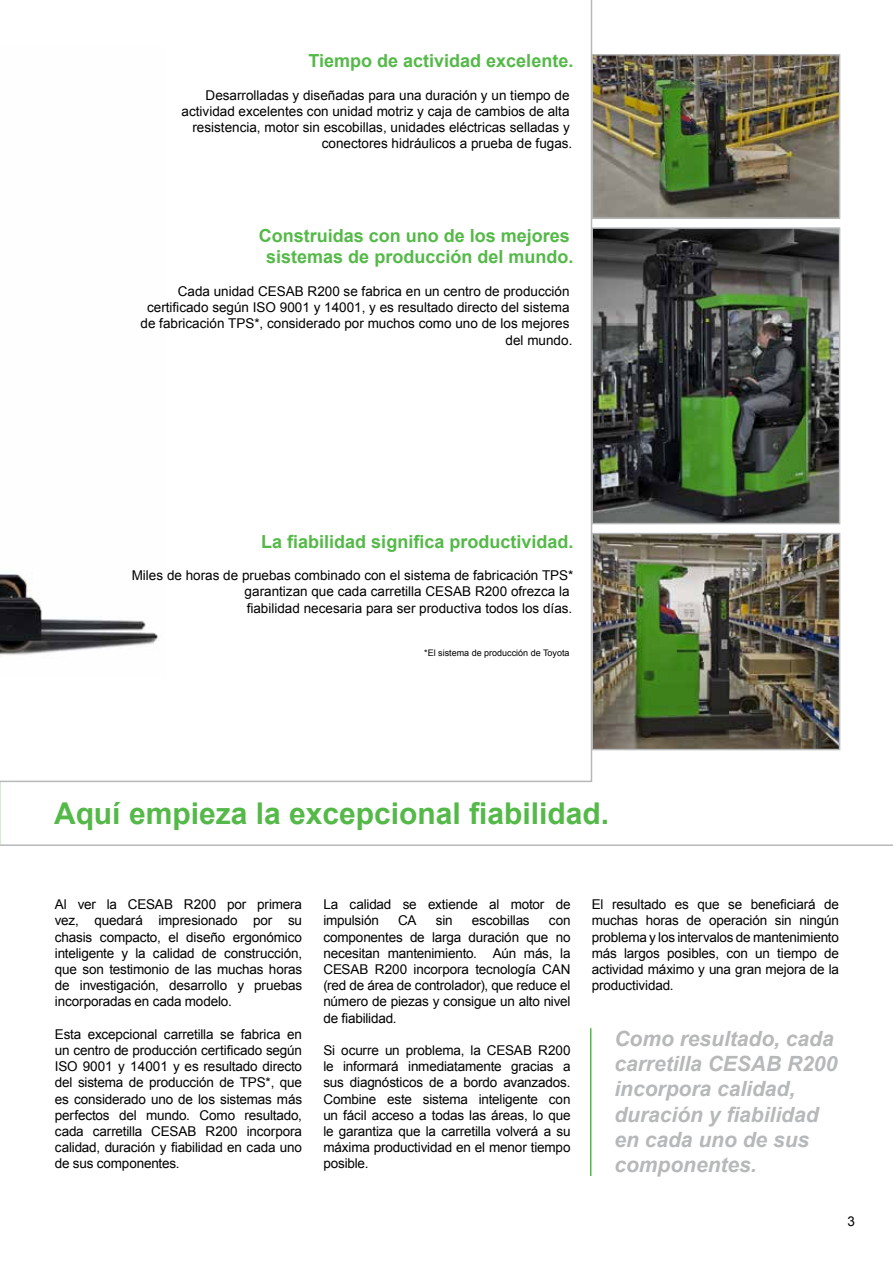
<style>
.page{position:relative;width:893px;height:1263px;background:#fff}
.page>*{position:absolute;margin:0;border:0;box-sizing:border-box;transform-origin:0 0}
.t1{font:700 30px "Arial";color:#54b948}
.t2{font:italic 700 21px/25.2px "Arial";color:#b6b8ba}
.t3{font:700 18px/21.6px "Arial";color:#54b948;text-align:center}
.t4{font:13.5px/16.2px "Arial";color:#000;text-align:justify}
.t5{font:9px "Arial";color:#000}
</style>
<div class="page">
<hr style="left:590px;top:1028px;width:1px;height:148px;background:#54b948">
<hr style="left:0;top:844px;width:893px;height:2px;background:#b6b8ba">
<svg style="left:0;top:0;width:593px;height:783px"></svg>
<img style="left:594px;top:57px;width:243px;height:159px">
<div style="left:591px;top:54px;width:249px;height:165px;border:2px solid #b6b8ba"></div>
<img style="left:594px;top:230px;width:243px;height:291px">
<div style="left:591px;top:227px;width:249px;height:297px;border:2px solid #b6b8ba"></div>
<img style="left:594px;top:536px;width:243px;height:211px">
<div style="left:591px;top:533px;width:249px;height:217px;border:2px solid #b6b8ba"></div>
<h3 class="t3" style="left:309px;top:51px;width:266px">Tiempo de actividad excelente.</h3>
<p class="t4" style="left:182px;top:87px;width:392px;text-align:right">Desarrolladas y diseñadas para una duración y un tiempo de actividad excelentes con unidad motriz y caja de cambios de alta resistencia, motor sin escobillas, unidades eléctricas selladas y conectores hidráulicos a prueba de fugas.</p>
<h3 class="t3" style="left:259px;top:225px;width:316px">Construidas con uno de los mejores sistemas de producción del mundo.</h3>
<p class="t4" style="left:141px;top:283px;width:433px;text-align:right">Cada unidad CESAB R200 se fabrica en un centro de producción certificado según ISO 9001 y 14001, y es resultado directo del sistema de fabricación TPS*, considerado por muchos como uno de los mejores del mundo.</p>
<h3 class="t3" style="left:261px;top:531px;width:314px">La fiabilidad significa productividad.</h3>
<p class="t4" style="left:245px;top:567px;width:330px;text-align:left;text-indent:-113px">Miles de horas de pruebas combinado con el sistema de fabricación TPS* garantizan que cada carretilla CESAB R200 ofrezca la fiabilidad necesaria para ser productiva todos los días.</p>
<p class="t5" style="left:424px;top:647px;width:147px">*El sistema de producción de Toyota</p>
<h1 class="t1" style="left:54px;top:794px;width:557px">Aquí empieza la excepcional fiabilidad.</h1>
<p class="t4" style="left:55px;top:896px;width:249px">Al ver la CESAB R200 por primera vez, quedará impresionado por su chasis compacto, el diseño ergonómico inteligente y la calidad de construcción, que son testimonio de las muchas horas de investigación, desarrollo y pruebas incorporadas en cada modelo.</p>
<p class="t4" style="left:55px;top:1026px;width:249px">Esta excepcional carretilla se fabrica en un centro de producción certificado según ISO 9001 y 14001 y es resultado directo del sistema de producción de TPS*, que es considerado uno de los sistemas más perfectos del mundo. Como resultado, cada carretilla CESAB R200 incorpora calidad, duración y fiabilidad en cada uno de sus componentes.</p>
<p class="t4" style="left:323px;top:896px;width:249px">La calidad se extiende al motor de impulsión</p>
<p class="t4" style="left:398px;top:912px;width:20px">CA</p>
<p class="t4" style="left:436px;top:912px;width:18px">sin</p>
<p class="t4" style="left:472px;top:912px;width:59px">escobillas</p>
<p class="t4" style="left:323px;top:912px;width:249px;text-indent:225px">con componentes de larga duración que no necesitan mantenimiento. Aún más, la CESAB R200 incorpora tecnología CAN (red de área de controlador), que reduce el número de piezas y consigue un alto nivel de fiabilidad.</p>
<p class="t4" style="left:323px;top:1042px;width:249px">Si ocurre un problema, la CESAB R200 le informará inmediatamente gracias a sus diagnósticos de a bordo avanzados.<br>Combine este sistema inteligente con un fácil acceso a todas las áreas, lo que le garantiza que la carretilla volverá a su máxima productividad en el menor tiempo posible.</p>
<p class="t4" style="left:592px;top:896px;width:249px">El resultado es que se beneficiará de muchas horas de operación sin ningún problema y los intervalos de mantenimiento más largos posibles, con un tiempo de actividad máximo y una gran mejora de la productividad.</p>
<h2 class="t2" style="left:614px;top:1027px;width:224px">Como resultado, cada carretilla CESAB R200 incorpora calidad, duración y fiabilidad en cada uno de sus componentes.</h2>
<p class="t4" style="left:847px;top:1213px;width:9px">3</p>
</div>
